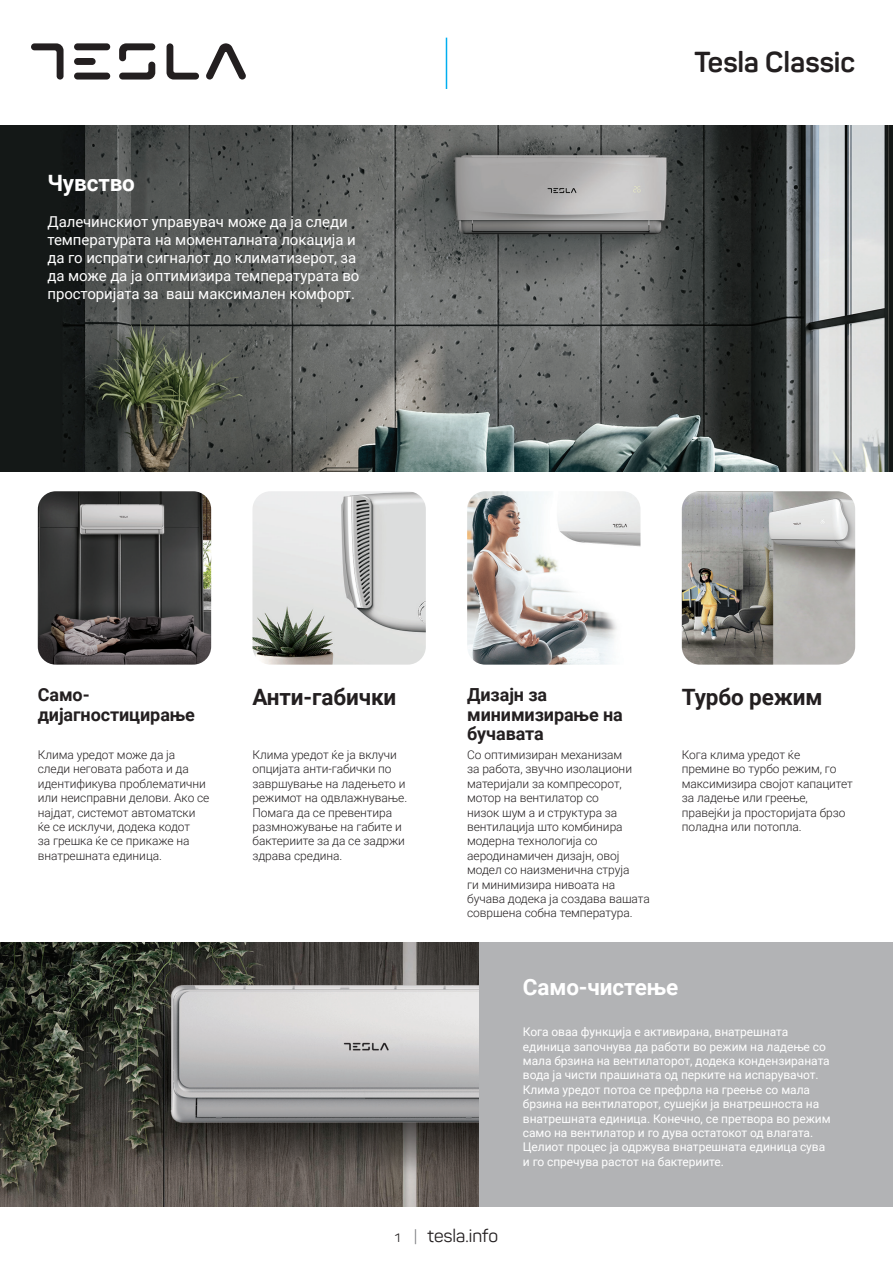
<style>
.page{position:relative;width:893px;height:1263px;background:#fff}
.page>*{position:absolute;margin:0;border:0;box-sizing:border-box;transform-origin:0 0}
.t1{font:700 28.5px "Panton";color:#231f20}
.t2{font:700 22.5px "Roboto";letter-spacing:-.005em;color:#231f20}
.t3{font:700 22.5px "Roboto";letter-spacing:-.005em;color:#fff}
.t4{font:700 18px/19.5px "Roboto";letter-spacing:-.005em;color:#231f20}
.t5{font:18px "Panton";color:#231f20}
.t6{font:15px/18px "Roboto";letter-spacing:-.005em;color:#fff}
.t7{font:300 12px/14.4px "Roboto";letter-spacing:-.005em;color:#231f20}
.t8{font:12px/14.4px "Roboto";letter-spacing:-.005em;color:#fff}
.s1{font-size:12px}
.s2{font-size:15px;color:#808285}
</style>
<div class="page">
<div style="left:478px;top:942px;width:415px;height:264px;background:#b2b3b5"></div>
<img style="left:0;top:942px;width:478px;height:264px">
<img style="left:0;top:125px;width:893px;height:347px">
<img style="left:38px;top:491px;width:173px;height:174px">
<img style="left:252px;top:491px;width:174px;height:174px">
<img style="left:467px;top:491px;width:173px;height:174px">
<img style="left:682px;top:491px;width:173px;height:174px">
<hr style="left:446px;top:38px;width:1px;height:51px;background:#00aeef">
<svg style="left:206px;top:43px;width:40px;height:37px"></svg>
<svg style="left:31px;top:43px;width:33px;height:37px"></svg>
<svg style="left:119px;top:43px;width:36px;height:37px"></svg>
<svg style="left:167px;top:43px;width:32px;height:37px"></svg>
<div style="left:74px;top:43px;width:36px;height:7px;background:#231f20;border-radius:3px"></div>
<div style="left:74px;top:58px;width:22px;height:7px;background:#231f20;border-radius:3px"></div>
<div style="left:74px;top:73px;width:36px;height:7px;background:#231f20;border-radius:3px"></div>
<h2 class="t3" style="left:47px;top:167px;width:89px">Чувство</h2>
<p class="t6" style="left:47px;top:212px;width:313px">Далечинскиот управувач може да ја следи температурата на моменталната локација и да го испрати сигналот до климатизерот, за да може да ја оптимизира температурата во просторијата за ваш максимален комфорт.</p>
<h1 class="t1" style="left:694px;top:45px;width:162px">Tesla Classic</h1>
<h3 class="t4" style="left:38px;top:684px;width:159px">Само&shy;дијагностицирање</h3>
<p class="t7" style="left:38px;top:747px;width:173px">Клима уредот може да ја следи неговата работа и да идентификува проблематични или неисправни делови. Ако се најдат, системот автоматски ќе се исклучи, додека кодот<br>за грешка ќе се прикаже на внатрешната единица.</p>
<h2 class="t2" style="left:252px;top:681px;width:145px">Анти-габички</h2>
<h3 class="t4" style="left:467px;top:684px;width:82px">Дизајн за</h3>
<h2 class="t2" style="left:682px;top:681px;width:142px">Турбо режим</h2>
<h3 class="t4" style="left:467px;top:704px;width:157px">минимизирање на бучавата</h3>
<p class="t7" style="left:252px;top:747px;width:156px">Клима уредот ќе ја вклучи опцијата анти-габички по завршување на ладењето и режимот на одвлажнување.<br>Помага да се превентира размножување на габите и бактериите за да се задржи здрава средина.</p>
<p class="t7" style="left:682px;top:747px;width:172px">Кога клима уредот ќе<br>премине во турбо режим, го максимизира својот капацитет за ладење или греење, правејќи ја просторијата брзо поладна или потопла.</p>
<p class="t7" style="left:467px;top:747px;width:184px">Со оптимизиран механизам<br>за работа, звучно изолациони материјали за компресорот, мотор на вентилатор со<br>низок шум a и структура за вентилација што комбинира модерна технологија со аеродинамичен дизајн, овој модел со наизменична струја<br>ги минимизира нивоата на бучава додека ја создава вашата совршена собна температура.</p>
<h2 class="t3" style="left:523px;top:971px;width:157px">Само-чистење</h2>
<h3 class="t5" style="left:395px;top:1224px;width:105px"><span class="s1">1</span> <span class="s2">|</span> tesla.info</h3>
<p class="t8" style="left:523px;top:1024px;width:309px">Кога оваа функција е активирана, внатрешната единица започнува да работи во режим на ладење со мала брзина на вентилаторот, додека кондензираната вода ја чисти прашината од перките на испарувачот.<br>Клима уредот потоа се префрла на греење со мала брзина на вентилаторот, сушејќи ја внатрешноста на внатрешната единица. Конечно, се претвора во режим само на вентилатор и го дува остатокот од влагата.<br>Целиот процес ја одржува внатрешната единица сува и го спречува растот на бактериите.</p>
</div>
